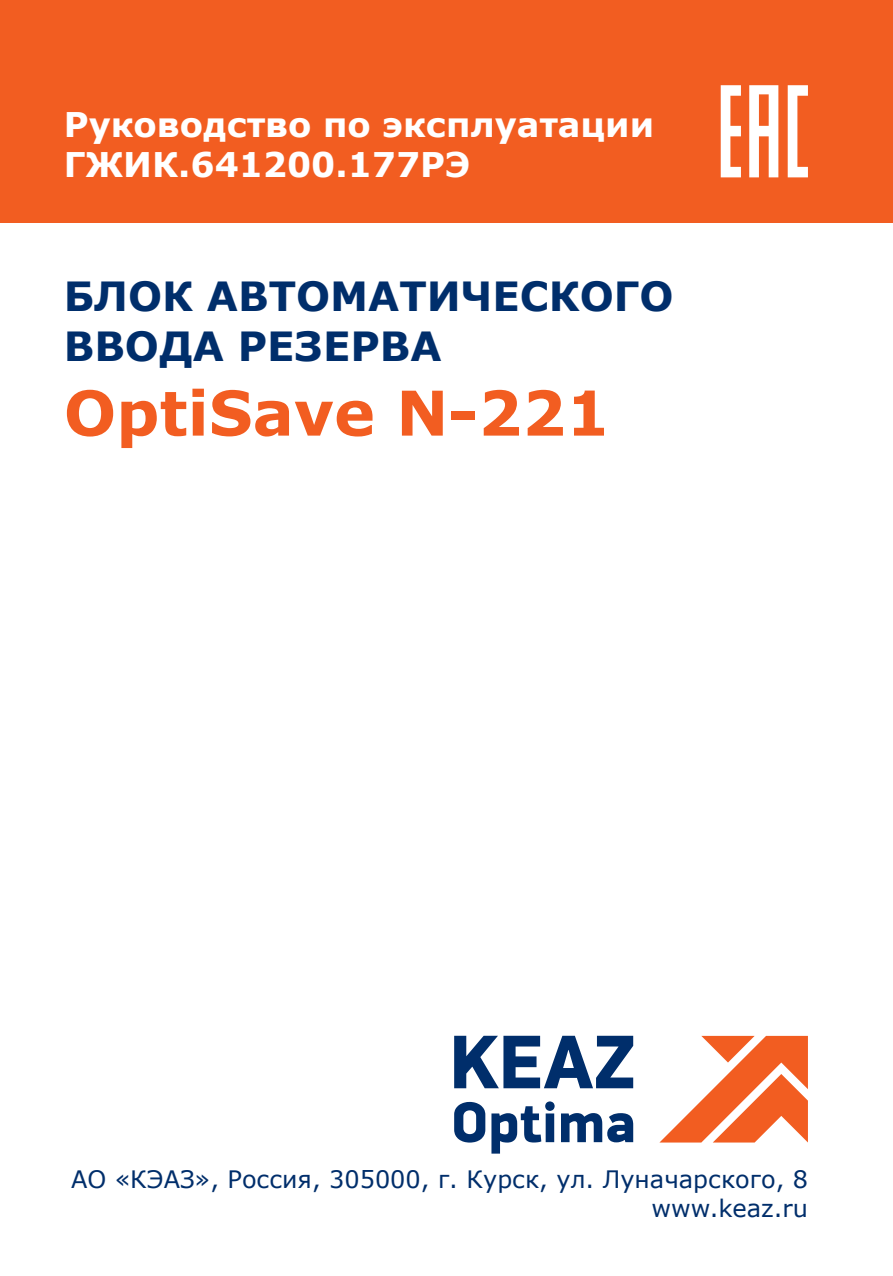
<style>
.page{position:relative;width:893px;height:1276px;background:#fff}
.page>*{position:absolute;margin:0;border:0;box-sizing:border-box;transform-origin:0 0}
.t1{font:700 61.8px "Verdana";color:#f25d21}
.t2{font:700 40.2px/50.1px "Verdana";color:#002e6b}
.t3{font:700 33.9px/40.8px "Verdana";color:#fff}
.t4{font:24px/28.8px "Verdana";color:#002e6b;text-align:right}
</style>
<div class="page">
<div style="left:0;top:0;width:893px;height:222px;background:#f25d21"></div>
<svg style="left:660px;top:1036px;width:148px;height:106px"></svg>
<svg style="left:454px;top:1035px;width:179px;height:53px"></svg>
<svg style="left:454px;top:1101px;width:179px;height:52px"></svg>
<svg style="left:721px;top:85px;width:87px;height:92px"></svg>
<h3 class="t3" style="left:64px;top:103px;width:592px">Руководство по эксплуатации<br>ГЖИК.641200.177РЭ</h3>
<h2 class="t2" style="left:64px;top:271px;width:611px">БЛОК АВТОМАТИЧЕСКОГО<br>ВВОДА РЕЗЕРВА</h2>
<h1 class="t1" style="left:64px;top:369px;width:548px">OptiSave N-221</h1>
<p class="t4" style="left:71px;top:1165px;width:739px">АО «КЭАЗ», Россия, 305000, г. Курск, ул. Луначарского, 8 www.keaz.ru</p>
</div>
